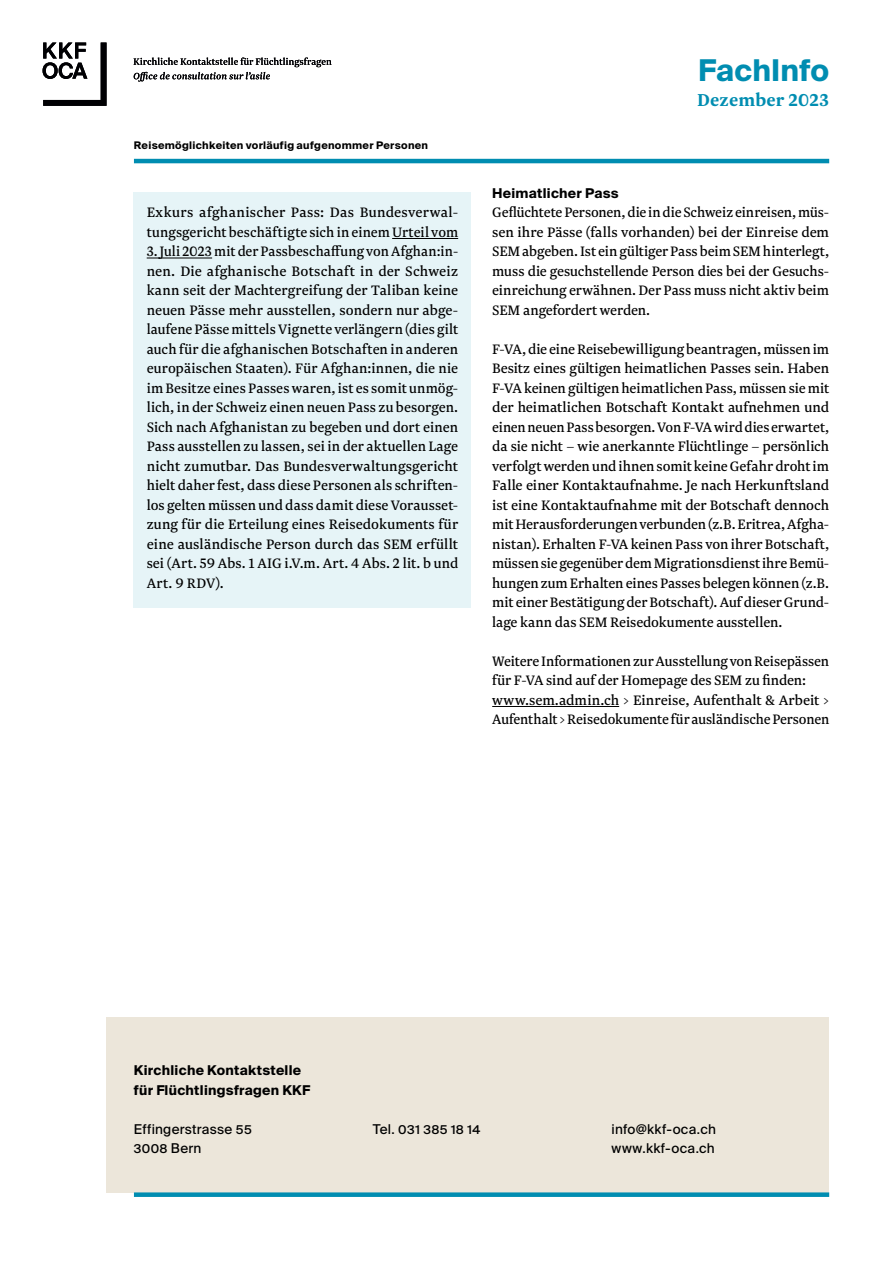
<style>
.page{position:relative;width:893px;height:1263px;background:#fff}
.page>*{position:absolute;margin:0;border:0;box-sizing:border-box;transform-origin:0 0}
.t1{font:700 30px "Suisse Intl";letter-spacing:.005em;color:#008db1}
.t2{font:700 20.25px "Newzald";letter-spacing:.01em;color:#008db1}
.t3{font:16.05px/19.5px "Newzald";color:#000;text-align:justify}
.t4{font:13.5px/19.5px "Suisse Intl";letter-spacing:.02em;color:#000}
.t5{font:700 13.5px/19.5px "Suisse Intl";letter-spacing:.02em;color:#000}
.t6{font:700 10.5px "Suisse Intl";letter-spacing:.025em;color:#000}
</style>
<div class="page">
<div style="left:107px;top:1017px;width:722px;height:175px;background:#ece6da"></div>
<hr style="left:134px;top:159px;width:695px;height:4px;background:#008db1">
<div style="left:134px;top:1192px;width:695px;height:5px;background:#008db1"></div>
<svg style="left:43px;top:43px;width:64px;height:63px"></svg>
<svg style="left:134px;top:57px;width:198px;height:25px"></svg>
<div style="left:134px;top:192px;width:337px;height:415px;background:#e6f4f7"></div>
<hr style="left:392px;top:238px;width:66px;height:1px;background:#000">
<hr style="left:147px;top:258px;width:65px;height:1px;background:#000">
<hr style="left:492px;top:706px;width:127px;height:1px;background:#000">
<p class="t6" style="left:134px;top:139px;width:296px">Reisemöglichkeiten vorläufig aufgenommer Personen</p>
<p class="t3" style="left:147px;top:203px;width:313px">Exkurs afghanischer Pass: Das Bundesverwal&shy;tungsgericht beschäftigte sich in einem Urteil vom</p>
<p class="t3" style="left:147px;top:242px;width:313px">3. Juli 2023 mit der Passbeschaffung von Afghan:in&shy;nen. Die afghanische Botschaft in der Schweiz kann seit der Machtergreifung der Taliban keine neuen Pässe mehr ausstellen, sondern nur abge&shy;laufene Pässe mittels Vignette verlängern (dies gilt auch für die afghanischen Botschaften in anderen europäischen Staaten). Für Afghan:innen, die nie im Besitze eines Passes waren, ist es somit unmög&shy;lich, in der Schweiz einen neuen Pass zu besorgen.<br>Sich nach Afghanistan zu begeben und dort einen Pass ausstellen zu lassen, sei in der aktuellen Lage nicht zumutbar. Das Bundesverwaltungsgericht hielt daher fest, dass diese Personen als schriften&shy;los gelten müssen und dass damit diese Vorausset&shy;zung für die Erteilung eines Reisedokuments für eine ausländische Person durch das SEM erfüllt sei (Art. 59 Abs. 1 AIG i.V.m. Art. 4 Abs. 2 lit. b und Art. 9 RDV).</p>
<h1 class="t1" style="left:698px;top:53px;width:132px">FachInfo</h1>
<p class="t2" style="left:697px;top:86px;width:133px">Dezember 2023</p>
<p class="t5" style="left:492px;top:183px;width:128px">Heimatlicher Pass</p>
<p class="t3" style="left:492px;top:202px;width:339px">Geflüchtete Personen, die in die Schweiz einreisen, müs&shy;sen ihre Pässe (falls vorhanden) bei der Einreise dem SEM abgeben. Ist ein gültiger Pass beim SEM hinterlegt, muss die gesuchstellende Person dies bei der Gesuchs&shy;einreichung erwähnen. Der Pass muss nicht aktiv beim SEM angefordert werden.</p>
<p class="t3" style="left:492px;top:339px;width:338px">F-VA, die eine Reisebewilligung beantragen, müssen im Besitz eines gültigen heimatlichen Passes sein. Haben F-VA keinen gültigen heimatlichen Pass, müssen sie mit der heimatlichen Botschaft Kontakt aufnehmen und einen neuen Pass besorgen. Von F-VA wird dies erwartet, da sie nicht – wie anerkannte Flüchtlinge – persönlich verfolgt werden und ihnen somit keine Gefahr droht im Falle einer Kontaktaufnahme. Je nach Herkunftsland ist eine Kontaktaufnahme mit der Botschaft dennoch mit Herausforderungen verbunden (z.B. Eritrea, Afgha&shy;nistan). Erhalten F-VA keinen Pass von ihrer Botschaft, müssen sie gegenüber dem Migrationsdienst ihre Bemü&shy;hungen zum Erhalten eines Passes belegen können (z.B. mit einer Bestätigung der Botschaft). Auf dieser Grund&shy;lage kann das SEM Reisedokumente ausstellen.</p>
<p class="t3" style="left:492px;top:651px;width:338px;text-align:left">Weitere Informationen zur Ausstellung von Reisepässen für F-VA sind auf der Homepage des SEM zu finden: www.sem.admin.ch &gt; Einreise, Aufenthalt &amp; Arbeit &gt; Aufenthalt &gt; Reisedokumente für ausländische Personen</p>
<p class="t5" style="left:134px;top:1061px;width:178px">Kirchliche Kontaktstelle für Flüchtlingsfragen KKF</p>
<p class="t4" style="left:134px;top:1119px;width:119px">Effingerstrasse 55<br>3008 Bern</p>
<p class="t4" style="left:373px;top:1119px;width:109px">Tel. 031 385 18 14</p>
<p class="t4" style="left:612px;top:1119px;width:106px">info@kkf-oca.ch www.kkf-oca.ch</p>
</div>
